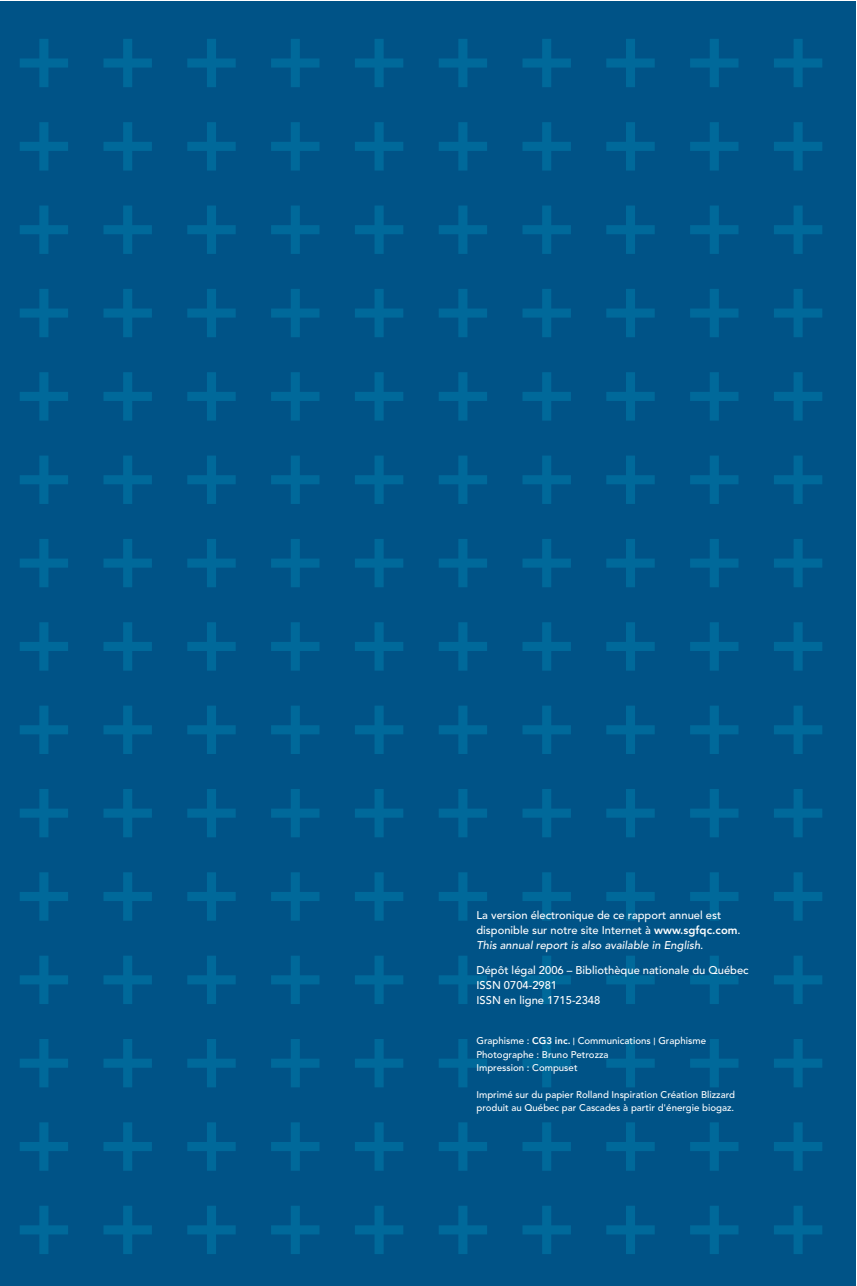
<style>
.page{position:relative;width:857px;height:1286px;background:#fff}
.page>*{position:absolute;margin:0;border:0;box-sizing:border-box;transform-origin:0 0}
.t1{font:800 89.25px/83.3px "Avenir";color:#00699a;text-align:justify}
.t2{font:500 11.2px/14.9px "Avenir";color:#fff}
.t3{font:500 9.62px/13.3px "Avenir";color:#fff}
.s1{font-weight:800}
</style>
<div class="page">
<div style="left:0;top:1px;width:855px;height:1284px;background:#005387"></div>
<h1 class="t1" style="left:14px;top:25px;width:814px">++++++++++ ++++++++++ ++++++++++ ++++++++++ ++++++++++ ++++++++++ ++++++++++ ++++++++++ ++++++++++ ++++++++++ ++++++++++ ++++++++++ ++++++++++ ++++++++++ ++++++++++</h1>
<p class="t2" style="left:476px;top:908px;width:266px">La version électronique de ce rapport annuel est disponible sur notre site Internet à <span class="s1">www.sgfqc.com</span>.<br>This annual report is also available in English.</p>
<p class="t2" style="left:476px;top:964px;width:273px">Dépôt légal 2006 – Bibliothèque nationale du Québec<br>ISSN 0704-2981<br>ISSN en ligne 1715-2348</p>
<p class="t3" style="left:476px;top:1035px;width:231px">Graphisme : <span class="s1">CG3 inc.</span> | Communications | Graphisme<br>Photographe : Bruno Petrozza<br>Impression : Compuset</p>
<p class="t3" style="left:476px;top:1088px;width:260px">Imprimé sur du papier Rolland Inspiration Création Blizzard produit au Québec par Cascades à partir d'énergie biogaz.</p>
</div>
